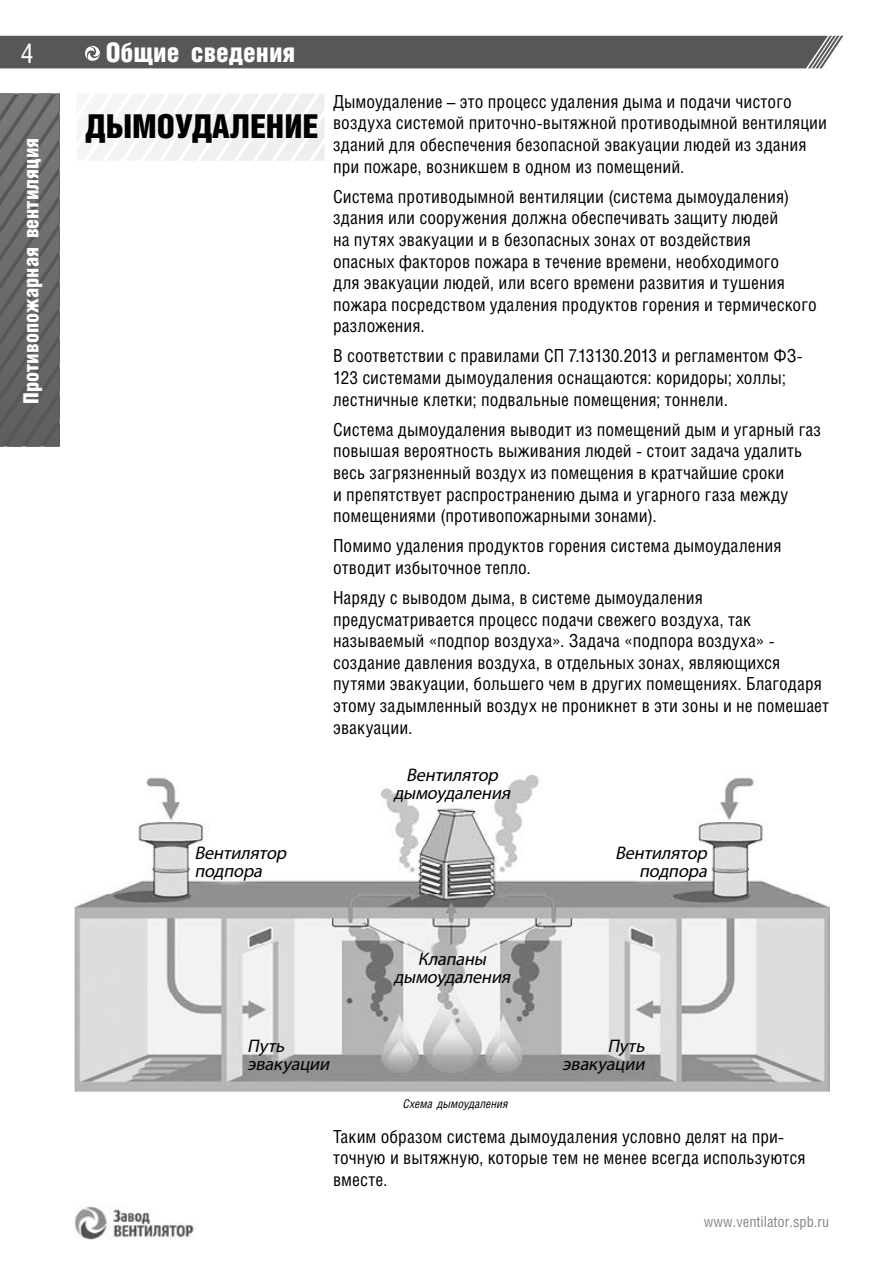
<style>
.page{position:relative;width:893px;height:1263px;background:#fff}
.page>*{position:absolute;margin:0;border:0;box-sizing:border-box;transform-origin:0 0}
.t1{font:900 33px "Helios Cond";color:#000}
.t2{font:900 27px "Helios Cond";color:#fff}
.t3{font:27px "Helios Cond C";color:#fff}
.t4{font:900 21px "Helios Cond";color:#fff}
.t5{font:italic 18.3px/18.3px "Myriad Pro";color:#000}
.t6{font:18px/21.6px "Helios Cond C";letter-spacing:.005em;color:#000}
.t7{font:15px "Helios Cond C";color:#878787}
.t8{font:italic 12px "Helios Cond";color:#000}
</style>
<div class="page">
<svg style="left:0;top:94px;width:60px;height:352px;background:#676766"></svg>
<svg style="left:91px;top:94px;width:234px;height:67px"></svg>
<img style="left:75px;top:1206px;width:119px;height:34px">
<div style="left:0;top:36px;width:844px;height:32px;background:#575756"></div>
<img style="left:75px;top:775px;width:754px;height:316px">
<h2 class="t3" style="left:21px;top:37px;width:14px">4</h2>
<p class="t4" style="left:19px;top:404px;width:267px;rotate:-90deg">Противопожарная вентиляция</p>
<h2 class="t2" style="left:106px;top:37px;width:191px">Общие сведения</h2>
<h1 class="t1" style="left:85px;top:107px;width:235px">ДЫМОУДАЛЕНИЕ</h1>
<p class="t6" style="left:333px;top:90px;width:495px">Дымоудаление – это процесс удаления дыма и подачи чистого воздуха системой приточно-вытяжной противодымной вентиляции зданий для обеспечения безопасной эвакуации людей из здания при пожаре, возникшем в одном из помещений.</p>
<p class="t6" style="left:333px;top:185px;width:485px">Система противодымной вентиляции (система дымоудаления) здания или сооружения должна обеспечивать защиту людей<br>на путях эвакуации и в безопасных зонах от воздействия опасных факторов пожара в течение времени, необходимого<br>для эвакуации людей, или всего времени развития и тушения пожара посредством удаления продуктов горения и термического разложения.</p>
<p class="t6" style="left:333px;top:345px;width:471px">В соответствии с правилами СП 7.13130.2013 и регламентом ФЗ-<br>123 системами дымоудаления оснащаются: коридоры; холлы; лестничные клетки; подвальные помещения; тоннели.</p>
<p class="t6" style="left:333px;top:418px;width:490px">Система дымоудаления выводит из помещений дым и угарный газ повышая вероятность выживания людей - стоит задача удалить весь загрязненный воздух из помещения в кратчайшие сроки<br>и препятствует распространению дыма и угарного газа между помещениями (противопожарными зонами).</p>
<p class="t6" style="left:333px;top:535px;width:450px">Помимо удаления продуктов горения система дымоудаления отводит избыточное тепло.</p>
<p class="t6" style="left:333px;top:586px;width:498px">Наряду с выводом дыма, в системе дымоудаления предусматривается процесс подачи свежего воздуха, так называемый «подпор воздуха». Задача «подпора воздуха» - создание давления воздуха, в отдельных зонах, являющихся путями эвакуации, большего чем в других помещениях. Благодаря этому задымленный воздух не проникнет в эти зоны и не помешает эвакуации.</p>
<p class="t5" style="left:394px;top:765px;width:122px;text-align:center">Вентилятор дымоудаления</p>
<p class="t5" style="left:194px;top:843px;width:98px">Вентилятор подпора</p>
<p class="t5" style="left:615px;top:843px;width:98px;text-align:right">Вентилятор подпора</p>
<p class="t5" style="left:394px;top:949px;width:122px;text-align:center">Клапаны дымоудаления</p>
<p class="t5" style="left:247px;top:1036px;width:88px">Путь эвакуации</p>
<p class="t5" style="left:562px;top:1036px;width:88px;text-align:right">Путь эвакуации</p>
<p class="t8" style="left:403px;top:1096px;width:106px">Схема дымоудаления</p>
<p class="t6" style="left:333px;top:1125px;width:474px">Таким образом система дымоудаления условно делят на при&shy;точную и вытяжную, которые тем не менее всегда используются вместе.</p>
<p class="t7" style="left:704px;top:1213px;width:127px">www.ventilator.spb.ru</p>
</div>
